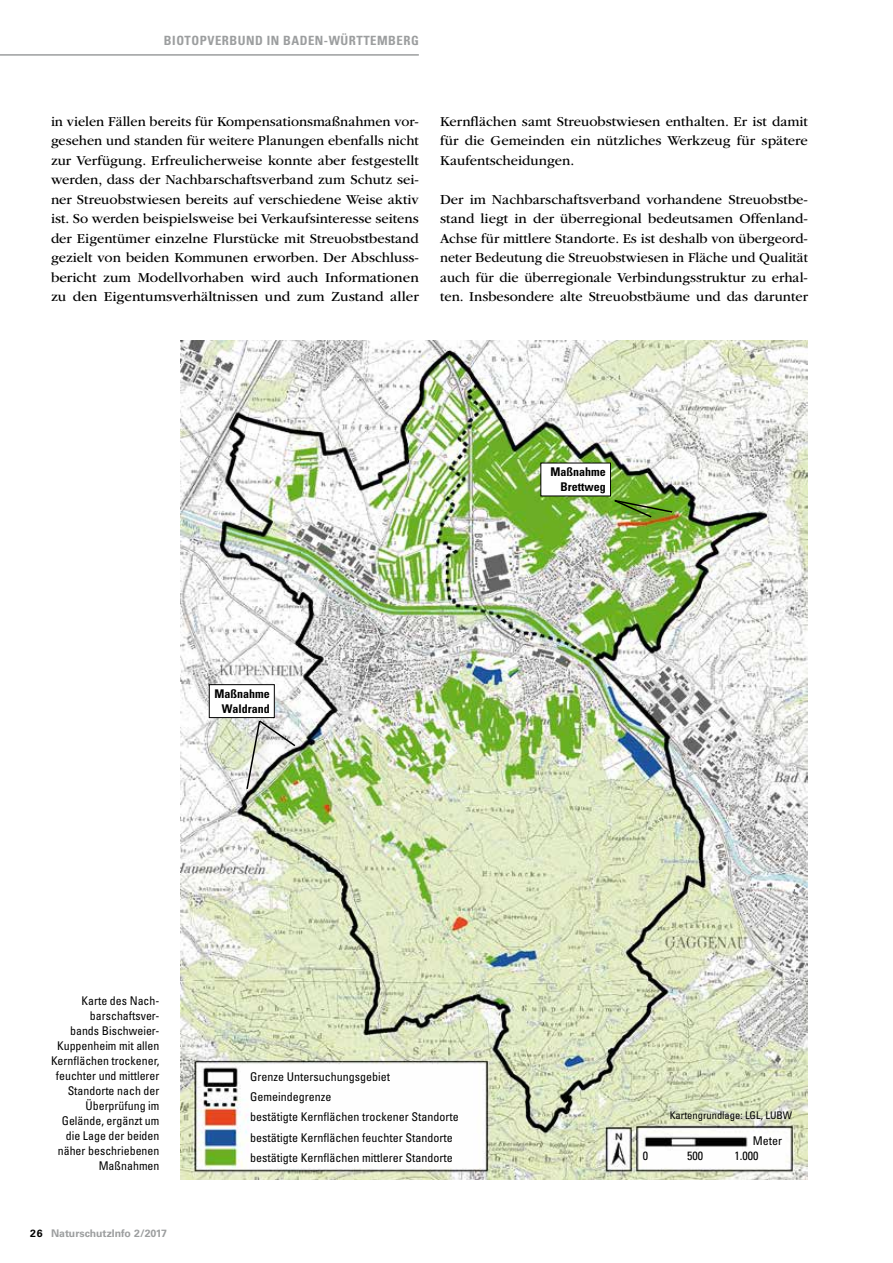
<style>
.page{position:relative;width:893px;height:1263px;background:#fff}
.page>*{position:absolute;margin:0;border:0;box-sizing:border-box;transform-origin:0 0}
.t1{font:14.25px/19.5px "ITC Garamond Std";color:#000;text-align:justify}
.t2{font:700 condensed 12.75px "Univers LT Std";letter-spacing:.04em;color:#9c9e9f}
.t3{font:condensed 12px/15px "Univers LT Std";color:#000;text-align:right}
.t4{font:700 condensed 12px/15px "Univers LT Std";color:#000;text-align:right}
.t5{font:condensed 10.5px "Univers LT Std";color:#000}
.t6{font:700 10.5px "Univers LT";color:#9c9e9f}
.s1{color:#000}
</style>
<div class="page">
<hr style="left:0;top:54px;width:419px;height:2px;background:#9c9e9f">
<img style="left:181px;top:340px;width:627px;height:839px">
<div style="left:541px;top:463px;width:69px;height:33px;background:#fff"></div>
<div style="left:209px;top:685px;width:65px;height:33px;background:#fff"></div>
<div style="left:209px;top:684px;width:66px;height:34px;border:1px solid #000"></div>
<div style="left:258px;top:719px;width:51px;height:41px;background:#000;opacity:.3"></div>
<div style="left:244px;top:719px;width:30px;height:84px;background:#000;opacity:.3"></div>
<img style="left:245px;top:719px;width:52px;height:72px">
<div style="left:613px;top:498px;width:52px;height:33px;background:#000;opacity:.3"></div>
<div style="left:613px;top:498px;width:73px;height:29px;background:#000;opacity:.3"></div>
<svg style="left:613px;top:499px;width:61px;height:20px"></svg>
<p class="t2" style="left:164px;top:33px;width:256px">BIOTOPVERBUND IN BADEN-WÜRTTEMBERG</p>
<p class="t1" style="left:51px;top:112px;width:369px">in vielen Fällen bereits für Kompensationsmaßnahmen vor&shy;gesehen und standen für weitere Planungen ebenfalls nicht zur Verfügung. Erfreulicherweise konnte aber festgestellt werden, dass der Nachbarschaftsverband zum Schutz sei&shy;ner Streuobstwiesen bereits auf verschiedene Weise aktiv ist. So werden beispielsweise bei Verkaufsinteresse seitens der Eigentümer einzelne Flurstücke mit Streuobstbestand gezielt von beiden Kommunen erworben. Der Abschluss&shy;bericht zum Modellvorhaben wird auch Informationen zu den Eigentumsverhältnissen und zum Zustand aller</p>
<p class="t1" style="left:440px;top:112px;width:369px">Kernflächen samt Streuobstwiesen enthalten. Er ist damit für die Gemeinden ein nützliches Werkzeug für spätere Kaufentscheidungen.</p>
<p class="t1" style="left:440px;top:190px;width:369px">Der im Nachbarschaftsverband vorhandene Streuobstbe&shy;stand liegt in der überregional bedeutsamen Offenland-Achse für mittlere Standorte. Es ist deshalb von übergeord&shy;neter Bedeutung die Streuobstwiesen in Fläche und Qualität auch für die überregionale Verbindungsstruktur zu erhal&shy;ten. Insbesondere alte Streuobstbäume und das darunter</p>
<p class="t4" style="left:551px;top:464px;width:57px">Maßnahme<br>Brettweg</p>
<p class="t4" style="left:214px;top:686px;width:57px">Maßnahme<br>Waldrand</p>
<p class="t3" style="left:51px;top:993px;width:110px">Karte des Nach&shy;barschaftsver-<br>bands Bischweier-<br>Kuppenheim mit allen<br>Kernflächen trockener, feuchter und mittlerer<br>Standorte nach der<br>Überprüfung im<br>Gelände, ergänzt um die Lage der beiden näher beschriebenen<br>Maßnahmen</p>
<p class="t6" style="left:30px;top:1227px;width:138px"><span class="s1">26</span> NaturschutzInfo 2/2017</p>
<p class="t3" style="left:250px;top:1069px;width:141px">Grenze Untersuchungsgebiet</p>
<p class="t3" style="left:250px;top:1089px;width:83px">Gemeindegrenze</p>
<p class="t3" style="left:250px;top:1109px;width:210px">bestätigte Kernflächen trockener Standorte</p>
<p class="t3" style="left:250px;top:1130px;width:204px">bestätigte Kernflächen feuchter Standorte</p>
<p class="t3" style="left:250px;top:1150px;width:204px">bestätigte Kernflächen mittlerer Standorte</p>
<p class="t5" style="left:670px;top:1109px;width:124px">Kartengrundlage: LGL, LUBW</p>
<p class="t3" style="left:753px;top:1133px;width:31px">Meter</p>
<p class="t3" style="left:643px;top:1148px;width:7px">0</p>
<p class="t3" style="left:687px;top:1148px;width:17px">500</p>
<p class="t3" style="left:734px;top:1148px;width:25px">1.000</p>
</div>
